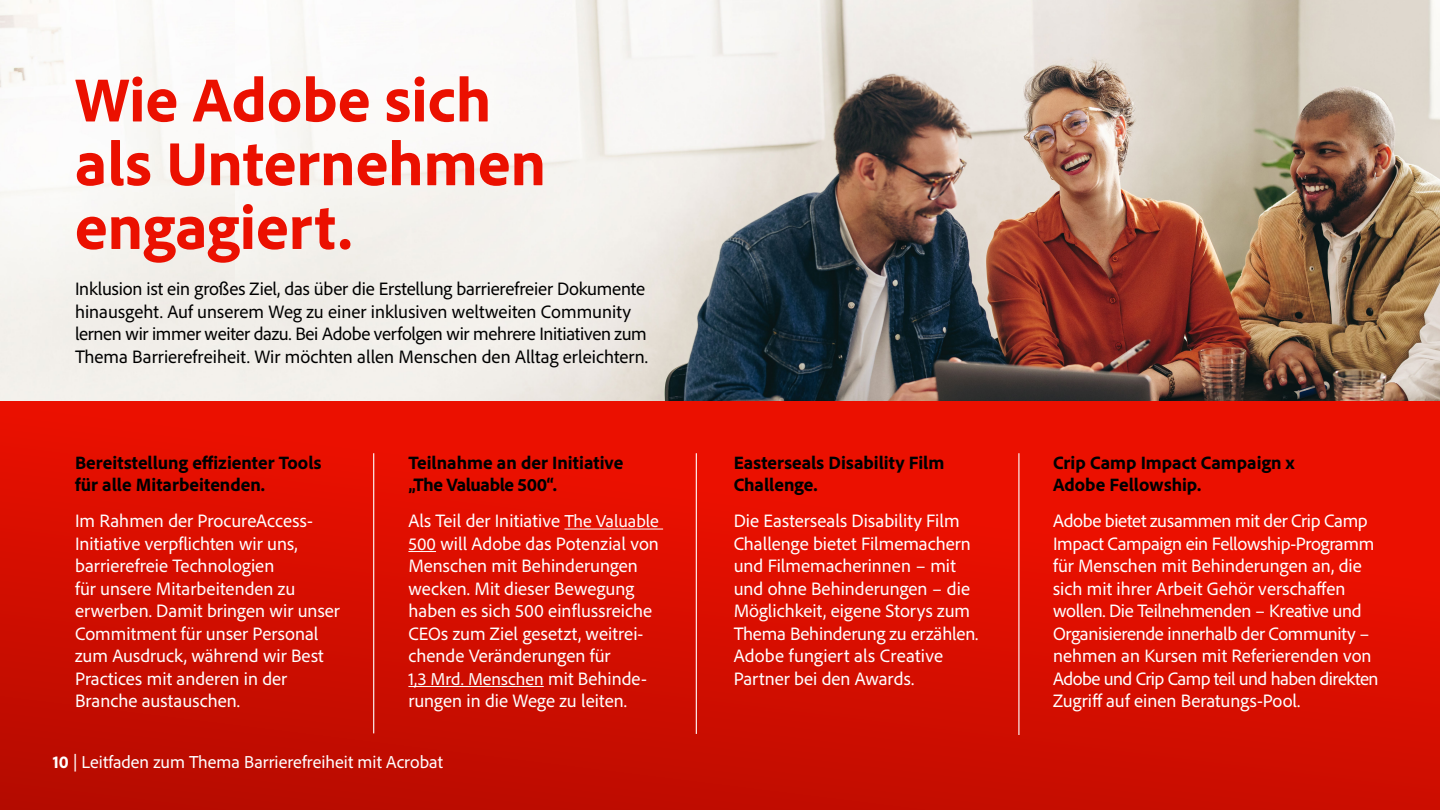
<style>
.page{position:relative;width:1440px;height:810px;background:#fff}
.page>*{position:absolute;margin:0;border:0;box-sizing:border-box;transform-origin:0 0}
.t1{font:800 63.75px/63.8px "Adobe Clean";color:#eb1000}
.t2{font:18.75px/22.5px "Adobe Clean";color:#fff}
.t3{font:18.75px/22.5px "Adobe Clean";color:#000}
.t4{font:800 18.75px/22.5px "Adobe Clean";color:#000}
.t5{font:18px "Adobe Clean";letter-spacing:.005em;color:#fff}
.s1{font-size:18px}
.s2{font-size:18.75px}
.s3{font-weight:800}
</style>
<div class="page">
<div style="left:0;top:396px;width:1440px;height:414px;background:linear-gradient(to bottom,#f01807,#c30900)"></div>
<img style="left:235px;top:0;width:1205px;height:400px">
<hr style="left:373px;top:453px;width:1px;height:280px;background:#fff">
<hr style="left:696px;top:453px;width:1px;height:281px;background:#fff">
<hr style="left:1018px;top:453px;width:1px;height:282px;background:#fff">
<hr style="left:564px;top:529px;width:99px;height:1px;background:#fff">
<svg style="left:408px;top:551px;width:28px;height:1px"></svg>
<hr style="left:408px;top:686px;width:136px;height:1px;background:#fff">
<h1 class="t1" style="left:75px;top:66px;width:473px">Wie Adobe sich als Unternehmen engagiert.</h1>
<p class="t3" style="left:75px;top:277px;width:574px">Inklusion ist ein großes Ziel, das über die Erstellung barrierefreier Dokumente hinausgeht. Auf unserem Weg zu einer inklusiven weltweiten Community lernen wir immer weiter dazu. Bei Adobe verfolgen wir mehrere Initiativen zum Thema Barrierefreiheit. Wir möchten allen Menschen den Alltag erleichtern.</p>
<p class="t4" style="left:75px;top:450px;width:248px">Bereitstellung effizienter Tools für alle Mitarbeitenden.</p>
<p class="t2" style="left:75px;top:509px;width:266px">Im Rahmen der ProcureAccess-<br>Initiative verpflichten wir uns, barrierefreie Technologien<br>für unsere Mitarbeitenden zu erwerben. Damit bringen wir unser<br>Commitment für unser Personal zum Ausdruck, während wir Best<br>Practices mit anderen in der<br>Branche austauschen.</p>
<p class="t4" style="left:408px;top:450px;width:216px">Teilnahme an der Initiative „The Valuable 500“.</p>
<p class="t2" style="left:408px;top:509px;width:252px">Als Teil der Initiative <span class="s1">The Valuable<br>500</span> will Adobe das Potenzial von<br>Menschen mit Behinderungen wecken. Mit dieser Bewegung haben es sich 500 einflussreiche<br>CEOs zum Ziel gesetzt, weitrei&shy;chende Veränderungen für</p>
<p class="t5" style="left:408px;top:667px;width:240px">1,3 Mrd. Menschen <span class="s2">mit Behinde-</span></p>
<p class="t2" style="left:408px;top:689px;width:220px">rungen in die Wege zu leiten.</p>
<p class="t5" style="left:53px;top:751px;width:392px"><span class="s3">10</span> | Leitfaden zum Thema Barrierefreiheit mit Acrobat</p>
<p class="t4" style="left:734px;top:450px;width:212px">Easterseals Disability Film<br>Challenge.</p>
<p class="t2" style="left:734px;top:509px;width:246px">Die Easterseals Disability Film<br>Challenge bietet Filmemachern und Filmemacherinnen – mit und ohne Behinderungen – die<br>Möglichkeit, eigene Storys zum<br>Thema Behinderung zu erzählen.<br>Adobe fungiert als Creative<br>Partner bei den Awards.</p>
<p class="t4" style="left:1053px;top:450px;width:243px">Crip Camp Impact Campaign x<br>Adobe Fellowship.</p>
<p class="t2" style="left:1053px;top:509px;width:327px">Adobe bietet zusammen mit der Crip Camp Impact Campaign ein Fellowship-Programm für Menschen mit Behinderungen an, die sich mit ihrer Arbeit Gehör verschaffen wollen. Die Teilnehmenden – Kreative und Organisierende innerhalb der Community – nehmen an Kursen mit Referierenden von Adobe und Crip Camp teil und haben direkten Zugriff auf einen Beratungs-Pool.</p>
</div>
